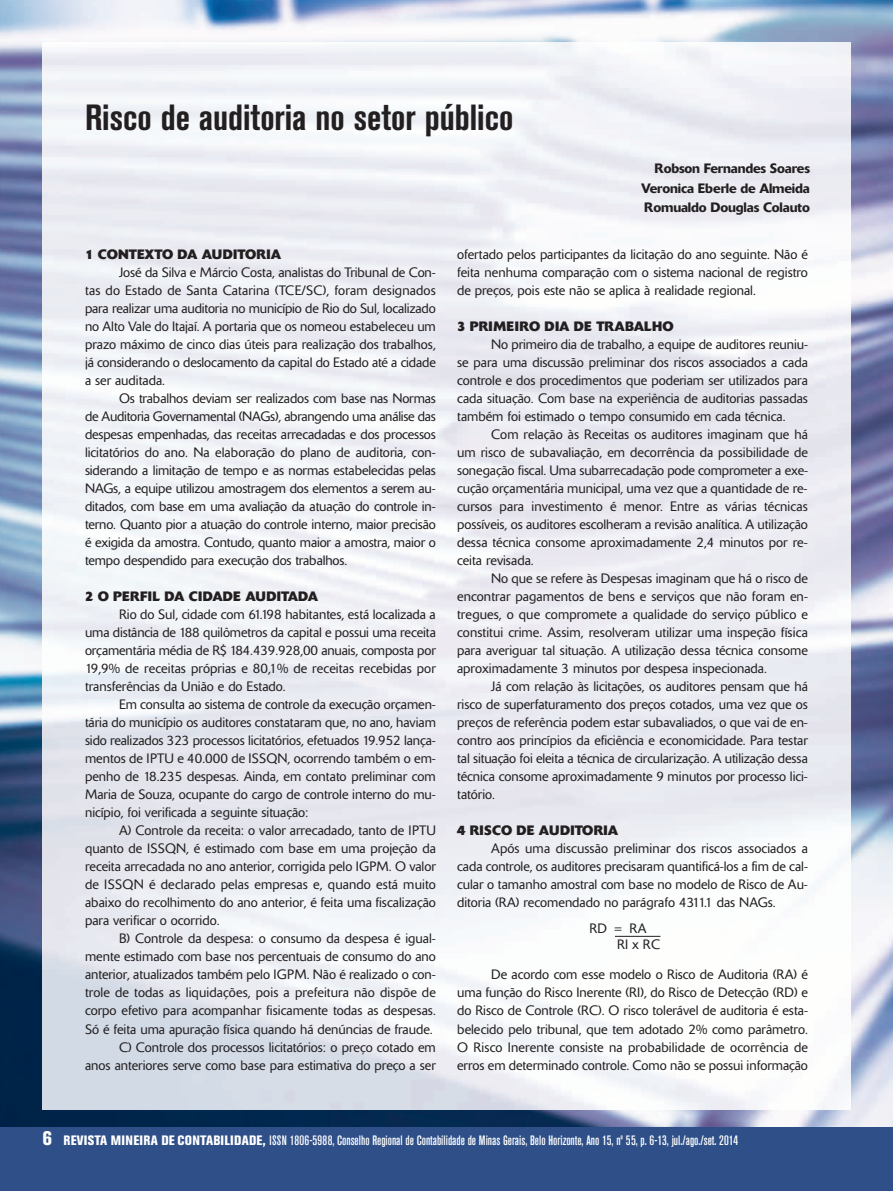
<style>
.page{position:relative;width:893px;height:1191px;background:#fff}
.page>*{position:absolute;margin:0;border:0;box-sizing:border-box;transform-origin:0 0}
.t1{font:700 condensed 36px "Akzidenz Grotesk BE";color:#231f20}
.t2{font:300 13.5px/18px "Delta";color:#231f20;text-align:justify}
.t3{font:500 condensed 13.5px "Akzidenz Grotesk BE";color:#fff}
.t4{font:700 13.5px "Delta";color:#231f20}
.t5{font:500 13.5px/19.5px "Delta";letter-spacing:-.01em;color:#231f20;text-align:justify}
.s1{font-weight:800;font-size:19.5px}
.s2{font-weight:800}
</style>
<div class="page">
<img style="left:0;top:0;width:893px;height:1127px">
<img style="left:43px;top:43px;width:807px;height:1066px">
<div style="left:0;top:1127px;width:893px;height:64px;background:#2e4f88"></div>
<hr style="left:615px;top:936px;width:45px;height:1px;background:#231f20">
<h1 class="t1" style="left:85px;top:105px;width:430px">Risco de auditoria no setor público</h1>
<p class="t5" style="left:641px;top:160px;width:170px;text-indent:13px">Robson Fernandes Soares Veronica Eberle de Almeida Romualdo Douglas Colauto</p>
<p class="t4" style="left:85px;top:250px;width:198px">1 CONTEXTO DA AUDITORIA</p>
<p class="t2" style="left:85px;top:265px;width:352px;text-indent:34px">José da Silva e Márcio Costa, analistas do Tribunal de Con&shy;tas do Estado de Santa Catarina (TCE/SC), foram designados para realizar uma auditoria no município de Rio do Sul, localizado no Alto Vale do Itajaí. A portaria que os nomeou estabeleceu um prazo máximo de cinco dias úteis para realização dos trabalhos, já considerando o deslocamento da capital do Estado até a cidade a ser auditada.</p>
<p class="t2" style="left:85px;top:391px;width:352px;text-indent:34px">Os trabalhos deviam ser realizados com base nas Normas de Auditoria Governamental (NAGs), abrangendo uma análise das despesas empenhadas, das receitas arrecadadas e dos processos licitatórios do ano. Na elaboração do plano de auditoria, con&shy;siderando a limitação de tempo e as normas estabelecidas pelas NAGs, a equipe utilizou amostragem dos elementos a serem au&shy;ditados, com base em uma avaliação da atuação do controle in&shy;terno. Quanto pior a atuação do controle interno, maior precisão é exigida da amostra. Contudo, quanto maior a amostra, maior o tempo despendido para execução dos trabalhos.</p>
<p class="t4" style="left:85px;top:592px;width:235px">2 O PERFIL DA CIDADE AUDITADA</p>
<p class="t2" style="left:85px;top:607px;width:352px;text-indent:34px">Rio do Sul, cidade com 61.198 habitantes, está localizada a uma distância de 188 quilômetros da capital e possui uma receita orçamentária média de R$ 184.439.928,00 anuais, composta por 19,9% de receitas próprias e 80,1% de receitas recebidas por transferências da União e do Estado.</p>
<p class="t2" style="left:85px;top:697px;width:352px;text-indent:34px">Em consulta ao sistema de controle da execução orçamen&shy;tária do município os auditores constataram que, no ano, haviam sido realizados 323 processos licitatórios, efetuados 19.952 lança&shy;mentos de IPTU e 40.000 de ISSQN, ocorrendo também o em&shy;penho de 18.235 despesas. Ainda, em contato preliminar com Maria de Souza, ocupante do cargo de controle interno do mu&shy;nicípio, foi verificada a seguinte situação:</p>
<p class="t2" style="left:85px;top:823px;width:352px;text-indent:34px">A) Controle da receita: o valor arrecadado, tanto de IPTU quanto de ISSQN, é estimado com base em uma projeção da receita arrecadada no ano anterior, corrigida pelo IGPM. O valor de ISSQN é declarado pelas empresas e, quando está muito abaixo do recolhimento do ano anterior, é feita uma fiscalização para verificar o ocorrido.</p>
<p class="t2" style="left:85px;top:931px;width:352px;text-align:right">B) Controle da despesa: o consumo da despesa é igual&shy;mente estimado com base nos percentuais de consumo do ano anterior, atualizados também pelo IGPM. Não é realizado o con&shy;trole de todas as liquidações, pois a prefeitura não dispõe de corpo efetivo para acompanhar fisicamente todas as despesas.<br>Só é feita uma apuração física quando há denúncias de fraude.<br>C) Controle dos processos licitatórios: o preço cotado em<br>anos anteriores serve como base para estimativa do preço a ser</p>
<p class="t2" style="left:457px;top:247px;width:352px">ofertado pelos participantes da licitação do ano seguinte. Não é feita nenhuma comparação com o sistema nacional de registro de preços, pois este não se aplica à realidade regional.</p>
<p class="t4" style="left:457px;top:322px;width:218px">3 PRIMEIRO DIA DE TRABALHO</p>
<p class="t2" style="left:457px;top:337px;width:352px;text-indent:34px">No primeiro dia de trabalho, a equipe de auditores reuniu&shy;se para uma discussão preliminar dos riscos associados a cada controle e dos procedimentos que poderiam ser utilizados para cada situação. Com base na experiência de auditorias passadas também foi estimado o tempo consumido em cada técnica.</p>
<p class="t2" style="left:457px;top:427px;width:352px;text-indent:34px">Com relação às Receitas os auditores imaginam que há um risco de subavaliação, em decorrência da possibilidade de sonegação fiscal. Uma subarrecadação pode comprometer a exe&shy;cução orçamentária municipal, uma vez que a quantidade de re&shy;cursos para investimento é menor. Entre as várias técnicas possíveis, os auditores escolheram a revisão analítica. A utilização dessa técnica consome aproximadamente 2,4 minutos por re&shy;ceita revisada.</p>
<p class="t2" style="left:457px;top:571px;width:352px;text-indent:34px">No que se refere às Despesas imaginam que há o risco de encontrar pagamentos de bens e serviços que não foram en&shy;tregues, o que compromete a qualidade do serviço público e constitui crime. Assim, resolveram utilizar uma inspeção física para averiguar tal situação. A utilização dessa técnica consome aproximadamente 3 minutos por despesa inspecionada.</p>
<p class="t2" style="left:457px;top:679px;width:352px;text-indent:34px">Já com relação às licitações, os auditores pensam que há risco de superfaturamento dos preços cotados, uma vez que os preços de referência podem estar subavaliados, o que vai de en&shy;contro aos princípios da eficiência e economicidade. Para testar tal situação foi eleita a técnica de circularização. A utilização dessa técnica consome aproximadamente 9 minutos por processo lici&shy;tatório.</p>
<p class="t4" style="left:457px;top:826px;width:163px">4 RISCO DE AUDITORIA</p>
<p class="t2" style="left:457px;top:841px;width:352px;text-indent:34px">Após uma discussão preliminar dos riscos associados a cada controle, os auditores precisaram quantificá-los a fim de cal&shy;cular o tamanho amostral com base no modelo de Risco de Au&shy;ditoria (RA) recomendado no parágrafo 4311.1 das NAGs.</p>
<p class="t2" style="left:617px;top:921px;width:45px;line-height:16.2px;text-indent:-28px">RD = RA<br>RI x RC</p>
<p class="t2" style="left:457px;top:967px;width:352px;text-indent:34px">De acordo com esse modelo o Risco de Auditoria (RA) é uma função do Risco Inerente (RI), do Risco de Detecção (RD) e do Risco de Controle (RC). O risco tolerável de auditoria é esta&shy;belecido pelo tribunal, que tem adotado 2% como parâmetro.<br>O Risco Inerente consiste na probabilidade de ocorrência de erros em determinado controle. Como não se possui informação</p>
<p class="t3" style="left:43px;top:1135px;width:697px"><span class="s1">6</span> <span class="s2">REVISTA MINEIRA DE CONTABILIDADE,</span> ISSN 1806-5988, Conselho Regional de Contabilidade de Minas Gerais, Belo Horizonte, Ano 15, nº 55, p. 6-13, jul./ago./set. 2014</p>
</div>
